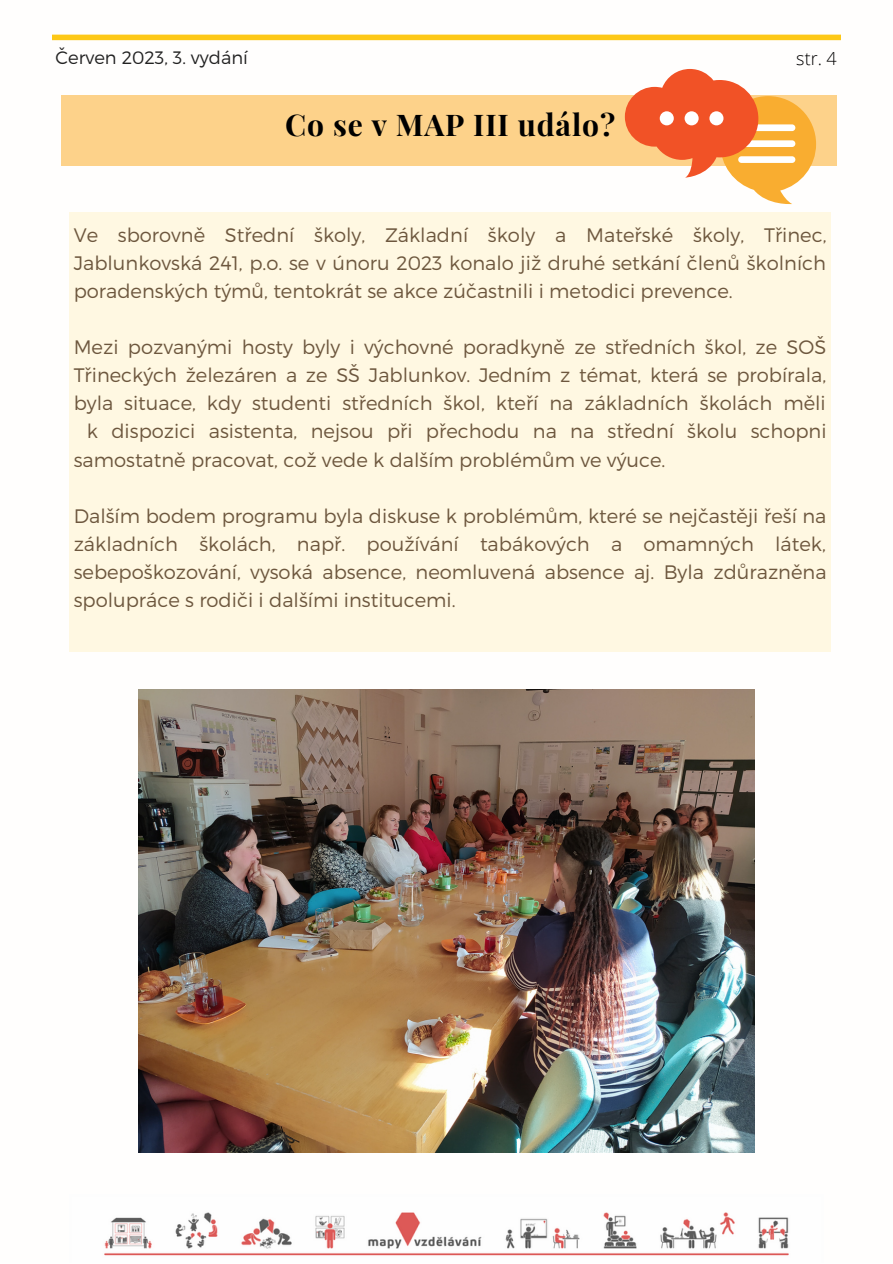
<style>
.page{position:relative;width:893px;height:1264px;background:#fff}
.page>*{position:absolute;margin:0;border:0;box-sizing:border-box;transform-origin:0 0}
.t1{font:700 30px "Playfair Display";letter-spacing:.03em;color:#000}
.t2{font:300 19.5px/28px "Montserrat";color:#6d573e;text-align:justify}
.t3{font:300 18px "Montserrat";color:#222}
.t4{font:300 18px "Open Sans";color:#000}
</style>
<div class="page">
<img style="left:104px;top:1212px;width:685px;height:44px">
<svg style="left:53px;top:34px;width:787px;height:7px;background:#fdd346"></svg>
<div style="left:61px;top:95px;width:775px;height:71px;background:#fdd28a"></div>
<div style="left:69px;top:212px;width:761px;height:439px;background:#fff8e2"></div>
<img style="left:138px;top:689px;width:616px;height:462px">
<svg style="left:624px;top:69px;width:192px;height:136px"></svg>
<div style="left:659px;top:111px;width:14px;height:14px;background:#fff;border-radius:50%"></div>
<div style="left:684px;top:111px;width:14px;height:14px;background:#fff;border-radius:50%"></div>
<div style="left:709px;top:111px;width:14px;height:14px;background:#fff;border-radius:50%"></div>
<p class="t3" style="left:55px;top:46px;width:194px">Červen 2023, 3. vydání</p>
<p class="t1" style="left:285px;top:104px;width:331px">Co se v MAP III událo?</p>
<p class="t4" style="left:796px;top:46px;width:42px">str. 4</p>
<p class="t2" style="left:74px;top:220px;width:754px">Ve sborovně Střední školy, Základní školy a Mateřské školy, Třinec, Jablunkovská 241, p.o. se v únoru 2023 konalo již druhé setkání členů školních poradenských týmů, tentokrát se akce zúčastnili i metodici prevence.</p>
<p class="t2" style="left:74px;top:332px;width:754px">Mezi pozvanými hosty byly i výchovné poradkyně ze středních škol, ze SOŠ</p>
<p class="t2" style="left:74px;top:360px;width:754px">Třineckých železáren a ze SŠ Jablunkov. Jedním z témat, která se probírala,</p>
<p class="t2" style="left:74px;top:388px;width:753px">byla situace, kdy studenti středních škol, kteří na základních školách měli</p>
<p class="t2" style="left:87px;top:416px;width:741px">k dispozici asistenta, nejsou při přechodu na na střední školu schopni</p>
<p class="t2" style="left:74px;top:444px;width:593px">samostatně pracovat, což vede k dalším problémům ve výuce.</p>
<p class="t2" style="left:74px;top:501px;width:754px">Dalším bodem programu byla diskuse k problémům, které se nejčastěji řeší na základních školách, např. používání tabákových a omamných látek, sebepoškozování, vysoká absence, neomluvená absence aj. Byla zdůrazněna spolupráce s rodiči i dalšími institucemi.</p>
</div>
